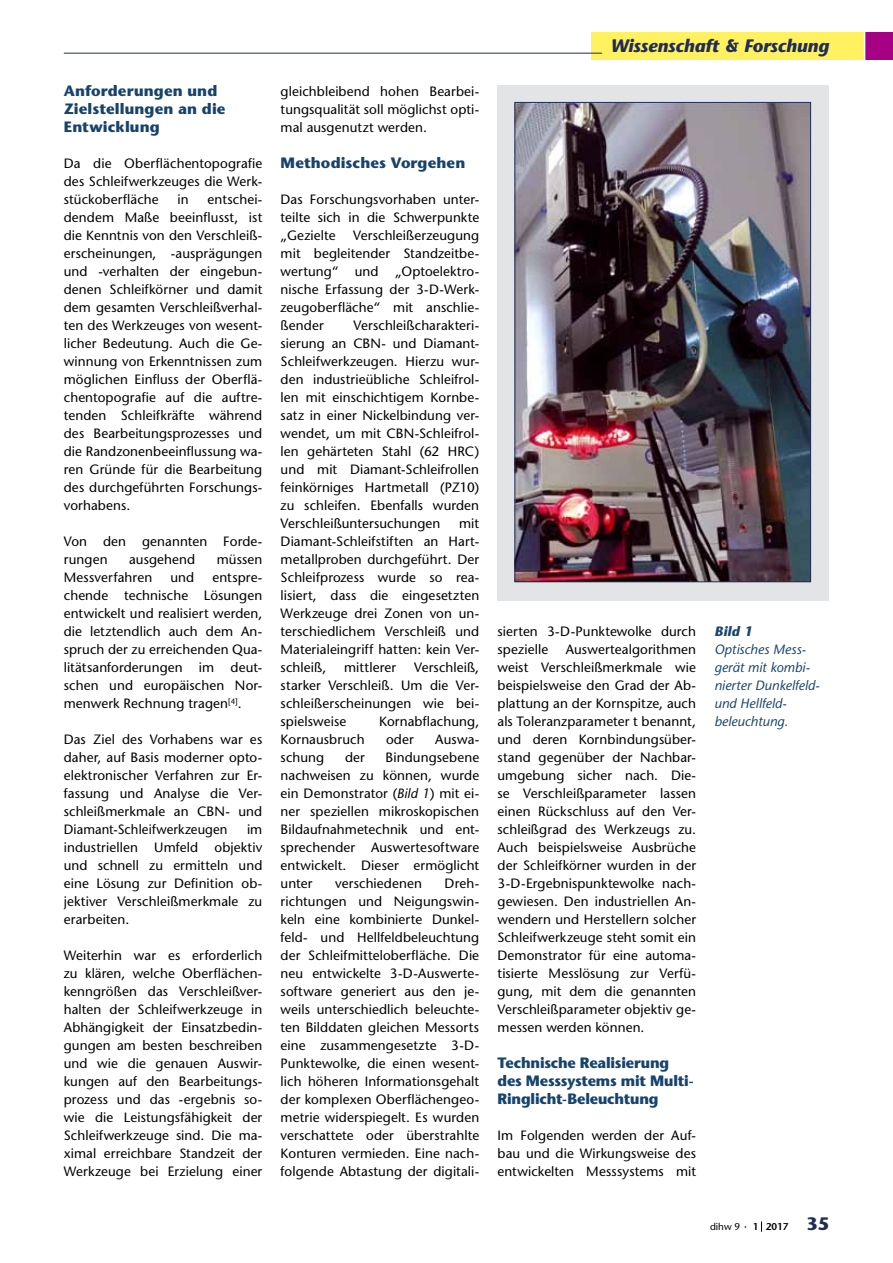
<style>
.page{position:relative;width:893px;height:1263px;background:#fff}
.page>*{position:absolute;margin:0;border:0;box-sizing:border-box;transform-origin:0 0}
.t1{font:italic 700 18px "Stone Sans";color:#202c58}
.t2{font:700 15px/18px "Stone Sans";letter-spacing:-.005em;color:#17436d}
.t3{font:13.5px/18px "Stone Sans";letter-spacing:.01em;color:#000;text-align:justify}
.t4{font:italic 13.5px/18px "Stone Sans";color:#17436d}
.t5{font:9.9px "Stone Sans";color:#000}
.s1{font-style:italic}
.s2{font-weight:700}
.s3{font-size:12px}
.s4{font-weight:600}
.s5{font-weight:700;font-size:18px;color:#202c58}
</style>
<div class="page">
<div style="left:591px;top:32px;width:302px;height:28px;background:#fff15f"></div>
<hr style="left:64px;top:53px;width:538px;height:1px;background:#202c58">
<div style="left:865px;top:32px;width:28px;height:28px;background:#a60084"></div>
<hr style="left:864px;top:12px;width:1px;height:56px;background:#fff">
<div style="left:497px;top:85px;width:332px;height:515px;background:#e3e4e6"></div>
<img style="left:516px;top:104px;width:293px;height:476px">
<div style="left:514px;top:102px;width:297px;height:480px;border:1px solid #202c58"></div>
<p class="t2" style="left:64px;top:82px;width:163px">Anforderungen und<br>Zielstellungen an die<br>Entwicklung</p>
<p class="t3" style="left:64px;top:154px;width:200px">Da die Oberflächentopografie des Schleifwerkzeuges die Werk&shy;stückoberfläche</p>
<p class="t3" style="left:64px;top:190px;width:200px;text-indent:144px">entschei&shy;dendem Maße beeinflusst, ist die Kenntnis von den Verschleiß&shy;erscheinungen, ‑ausprägungen und -verhalten der eingebun&shy;denen Schleifkörner und damit dem gesamten Verschleißverhal&shy;ten des Werkzeuges von wesent&shy;licher Bedeutung. Auch die Ge&shy;winnung von Erkenntnissen zum möglichen Einfluss der Oberflä&shy;chentopografie auf die auftre&shy;tenden Schleifkräfte während des Bearbeitungsprozesses und die Randzonenbeeinflussung wa&shy;ren Gründe für die Bearbeitung des durchgeführten Forschungs&shy;vorhabens.</p>
<p class="t3" style="left:64px;top:532px;width:200px">Von den genannten Forde&shy;rungen</p>
<p class="t3" style="left:178px;top:190px;width:13px">in</p>
<p class="t3" style="left:129px;top:550px;width:68px">ausgehend</p>
<p class="t3" style="left:217px;top:550px;width:47px">müssen</p>
<p class="t3" style="left:64px;top:568px;width:90px">Messverfahren</p>
<p class="t3" style="left:170px;top:568px;width:25px">und</p>
<p class="t3" style="left:64px;top:568px;width:200px;text-indent:149px">entspre&shy;chende technische Lösungen entwickelt und realisiert werden, die letztendlich auch dem An&shy;spruch der zu erreichenden Qua&shy;litätsanforderungen im deut&shy;schen und europäischen Nor&shy;menwerk Rechnung tragen<sup>[4]</sup>.</p>
<p class="t3" style="left:64px;top:730px;width:200px">Das Ziel des Vorhabens war es daher, auf Basis moderner opto&shy;elektronischer Verfahren zur Er&shy;fassung und Analyse die Ver&shy;schleißmerkmale an CBN- und Diamant-Schleifwerkzeugen</p>
<p class="t3" style="left:64px;top:820px;width:200px;text-indent:183px">im industriellen Umfeld objektiv und schnell zu ermitteln und eine Lösung zur Definition ob&shy;jektiver Verschleißmerkmale zu erarbeiten.</p>
<p class="t3" style="left:64px;top:946px;width:200px">Weiterhin war es erforderlich zu klären, welche Oberflächen&shy;kenngrößen das Verschleißver&shy;halten der Schleifwerkzeuge in Abhängigkeit der Einsatzbedin&shy;gungen am besten beschreiben und wie die genauen Auswir&shy;kungen auf den Bearbeitungs&shy;prozess und das -ergebnis so&shy;wie die Leistungsfähigkeit der Schleifwerkzeuge sind. Die ma&shy;ximal erreichbare Standzeit der Werkzeuge bei Erzielung einer</p>
<p class="t3" style="left:281px;top:82px;width:200px">gleichbleibend hohen Bearbei&shy;tungsqualität soll möglichst opti&shy;mal ausgenutzt werden.</p>
<p class="t2" style="left:281px;top:154px;width:186px">Methodisches Vorgehen</p>
<p class="t3" style="left:281px;top:190px;width:200px">Das Forschungsvorhaben unter&shy;teilte sich in die Schwerpunkte „Gezielte</p>
<p class="t3" style="left:281px;top:226px;width:200px;text-indent:73px">Verschleißerzeugung mit begleitender Standzeitbe&shy;wertung“ und „Optoelektro&shy;nische Erfassung der 3-D-Werk&shy;zeugoberfläche“ mit anschlie&shy;ßender</p>
<p class="t3" style="left:281px;top:316px;width:200px;text-indent:73px">Verschleißcharakteri&shy;sierung an CBN- und Diamant-Schleifwerkzeugen. Hierzu wur&shy;den industrieübliche Schleifrol&shy;len mit einschichtigem Kornbe&shy;satz in einer Nickelbindung ver&shy;wendet, um mit CBN-Schleifrol&shy;len gehärteten Stahl (62 HRC) und mit Diamant-Schleifrollen feinkörniges Hartmetall (PZ10) zu schleifen. Ebenfalls wurden Verschleißuntersuchungen</p>
<p class="t3" style="left:281px;top:514px;width:200px;text-indent:179px">mit Diamant-Schleifstiften an Hart&shy;metallproben durchgeführt. Der Schleifprozess wurde so rea&shy;lisiert, dass die eingesetzten Werkzeuge drei Zonen von un&shy;terschiedlichem Verschleiß und Materialeingriff hatten: kein Ver&shy;schleiß,</p>
<p class="t3" style="left:281px;top:658px;width:200px;text-indent:133px">Verschleiß, starker Verschleiß. Um die Ver&shy;schleißerscheinungen wie bei&shy;spielsweise</p>
<p class="t3" style="left:344px;top:658px;width:53px">mittlerer</p>
<p class="t3" style="left:379px;top:712px;width:102px">Kornabflachung,</p>
<p class="t3" style="left:281px;top:730px;width:85px">Kornausbruch</p>
<p class="t3" style="left:386px;top:730px;width:29px">oder</p>
<p class="t3" style="left:435px;top:730px;width:45px">Auswa-</p>
<p class="t3" style="left:281px;top:748px;width:45px">schung</p>
<p class="t3" style="left:345px;top:748px;width:21px">der</p>
<p class="t3" style="left:281px;top:748px;width:200px;text-indent:105px">Bindungsebene nachweisen zu können, wurde ein Demonstrator (<span class="s1">Bild 1</span>) mit ei&shy;ner speziellen mikroskopischen Bildaufnahmetechnik und ent&shy;sprechender Auswertesoftware entwickelt. Dieser ermöglicht unter</p>
<p class="t3" style="left:281px;top:874px;width:200px;text-indent:164px">Dreh&shy;richtungen und Neigungswin&shy;keln eine kombinierte Dunkel&shy;feld- und Hellfeldbeleuchtung der Schleifmitteloberfläche. Die neu entwickelte 3-D-Auswerte&shy;software generiert aus den je&shy;weils unterschiedlich beleuchte&shy;ten Bilddaten gleichen Messorts eine zusammengesetzte 3-D-Punktewolke, die einen wesent&shy;lich höheren Informationsgehalt der komplexen Oberflächengeo&shy;metrie widerspiegelt. Es wurden verschattete oder überstrahlte Konturen vermieden. Eine nach&shy;folgende Abtastung der digitali-</p>
<p class="t3" style="left:335px;top:874px;width:88px">verschiedenen</p>
<p class="t1" style="left:610px;top:34px;width:220px">Wissenschaft &amp; Forschung</p>
<p class="t3" style="left:497px;top:622px;width:200px">sierten 3-D-Punktewolke durch spezielle</p>
<p class="t3" style="left:497px;top:640px;width:200px;text-indent:68px">Auswertealgorithmen weist Verschleißmerkmale wie beispielsweise den Grad der Ab&shy;plattung an der Kornspitze, auch als Toleranzparameter t benannt, und deren Kornbindungsüber&shy;stand gegenüber der Nachbar&shy;umgebung sicher nach. Die&shy;se Verschleißparameter lassen einen Rückschluss auf den Ver&shy;schleißgrad des Werkzeugs zu.<br>Auch beispielsweise Ausbrüche der Schleifkörner wurden in der 3-D-Ergebnispunktewolke nach&shy;gewiesen. Den industriellen An&shy;wendern und Herstellern solcher Schleifwerkzeuge steht somit ein Demonstrator für eine automa&shy;tisierte Messlösung zur Verfü&shy;gung, mit dem die genannten Verschleißparameter objektiv ge&shy;messen werden können.</p>
<p class="t2" style="left:497px;top:1054px;width:198px">Technische Realisierung des Messsystems mit Multi-<br>Ringlicht-Beleuchtung</p>
<p class="t3" style="left:497px;top:1126px;width:200px">Im Folgenden werden der Auf&shy;bau und die Wirkungsweise des entwickelten Messsystems mit</p>
<p class="t4" style="left:714px;top:622px;width:107px"><span class="s2">Bild 1<br></span>Optisches Mess&shy;gerät mit kombi&shy;nierter Dunkelfeld&shy;und Hellfeld&shy;beleuchtung.</p>
<p class="t5" style="left:710px;top:1221px;width:121px">dihw 9 <span class="s3">·</span> <span class="s4">1 2017</span> <span class="s5">35</span></p>
</div>
